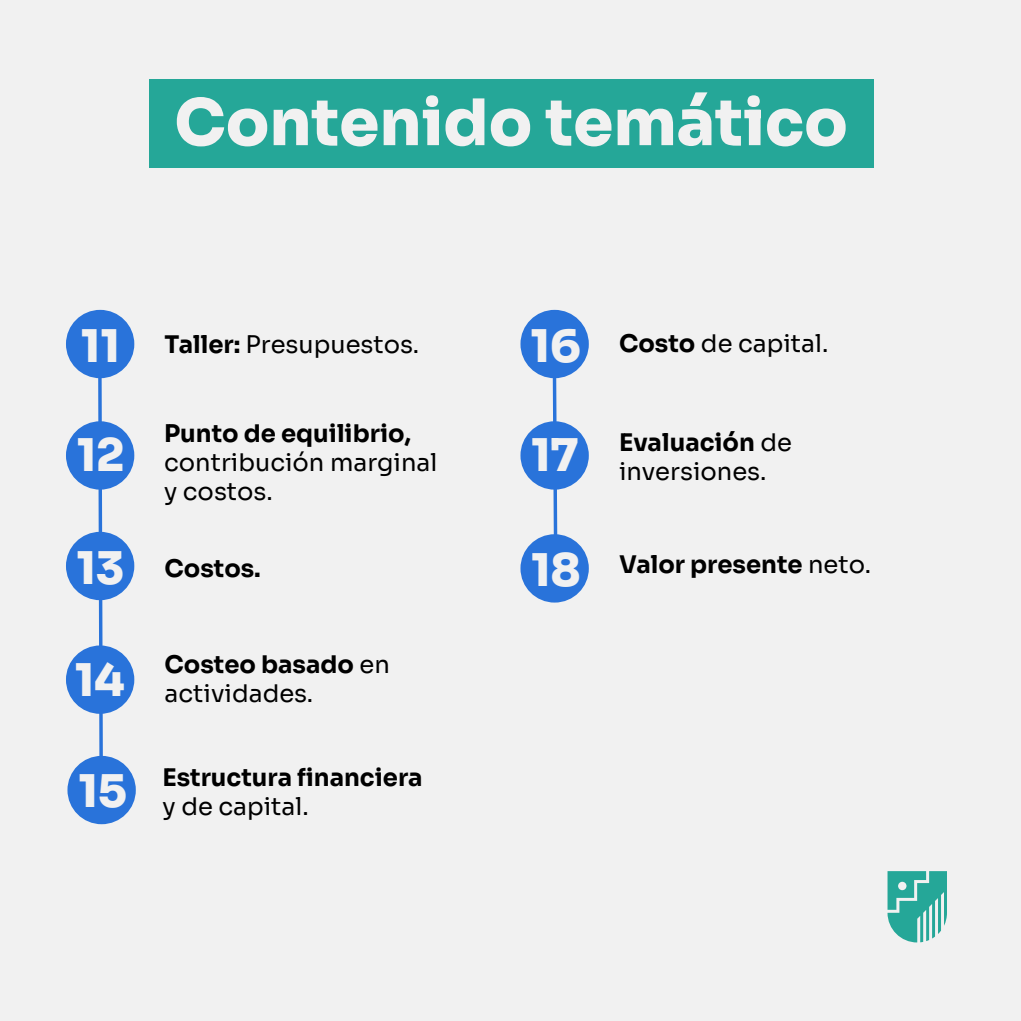
<style>
.page{position:relative;width:1021px;height:1021px;background:#fff}
.page>*{position:absolute;margin:0;border:0;box-sizing:border-box;transform-origin:0 0}
.t1{font:800 45px "Sora";color:#f1f1f1}
.t2{font:24.2px/29px "Sora";color:#000}
.t3{font:700 24.2px "Sora";color:#000}
.s1{font-weight:700}
.s2{font-weight:400}
</style>
<div class="page">
<div style="left:0;top:0;width:1020px;height:1020px;background:#f1f1f1"></div>
<div style="left:149px;top:80px;width:724px;height:88px;background:#25a798"></div>
<svg style="left:177px;top:92px;width:668px;height:54px"></svg>
<svg style="left:96px;top:378px;width:9px;height:447px"></svg>
<div style="left:66px;top:532px;width:68px;height:68px;background:#2973da;border-radius:50%"></div>
<div style="left:66px;top:645px;width:68px;height:68px;background:#2973da;border-radius:50%"></div>
<div style="left:66px;top:310px;width:68px;height:68px;background:#2973da;border-radius:50%"></div>
<div style="left:67px;top:755px;width:69px;height:69px;background:#2973da;border-radius:50%"></div>
<div style="left:66px;top:421px;width:68px;height:68px;background:#2973da;border-radius:50%"></div>
<svg style="left:551px;top:378px;width:8px;height:156px"></svg>
<div style="left:520px;top:310px;width:69px;height:68px;background:#2973da;border-radius:50%"></div>
<div style="left:520px;top:421px;width:69px;height:68px;background:#2973da;border-radius:50%"></div>
<div style="left:520px;top:534px;width:69px;height:68px;background:#2973da;border-radius:50%"></div>
<svg style="left:887px;top:871px;width:60px;height:71px"></svg>
<h1 class="t1" style="left:81px;top:308px;width:40px">11</h1>
<h1 class="t1" style="left:77px;top:417px;width:49px">12</h1>
<h1 class="t1" style="left:76px;top:529px;width:50px">13</h1>
<h1 class="t1" style="left:75px;top:642px;width:52px">14</h1>
<h1 class="t1" style="left:78px;top:753px;width:50px">15</h1>
<p class="t2" style="left:164px;top:327px;width:256px"><span class="s1">Taller:</span> Presupuestos.</p>
<p class="t3" style="left:164px;top:413px;width:248px">Punto de equilibrio,</p>
<p class="t2" style="left:164px;top:445px;width:275px">contribución marginal y costos.</p>
<p class="t3" style="left:164px;top:548px;width:98px">Costos.</p>
<p class="t2" style="left:164px;top:648px;width:227px"><span class="s1">Costeo basado</span> en actividades.</p>
<p class="t3" style="left:163px;top:757px;width:261px">Estructura financiera</p>
<p class="t2" style="left:163px;top:790px;width:148px">y de capital.</p>
<h1 class="t1" style="left:530px;top:308px;width:52px">16</h1>
<h1 class="t1" style="left:531px;top:417px;width:49px">17</h1>
<h1 class="t1" style="left:531px;top:531px;width:51px">18</h1>
<p class="t2" style="left:619px;top:326px;width:211px"><span class="s1">Costo</span> de capital.</p>
<p class="t2" style="left:619px;top:425px;width:174px"><span class="s1">Evaluación</span> de inversiones.</p>
<p class="t3" style="left:619px;top:544px;width:253px">Valor presente <span class="s2">neto.</span></p>
</div>
